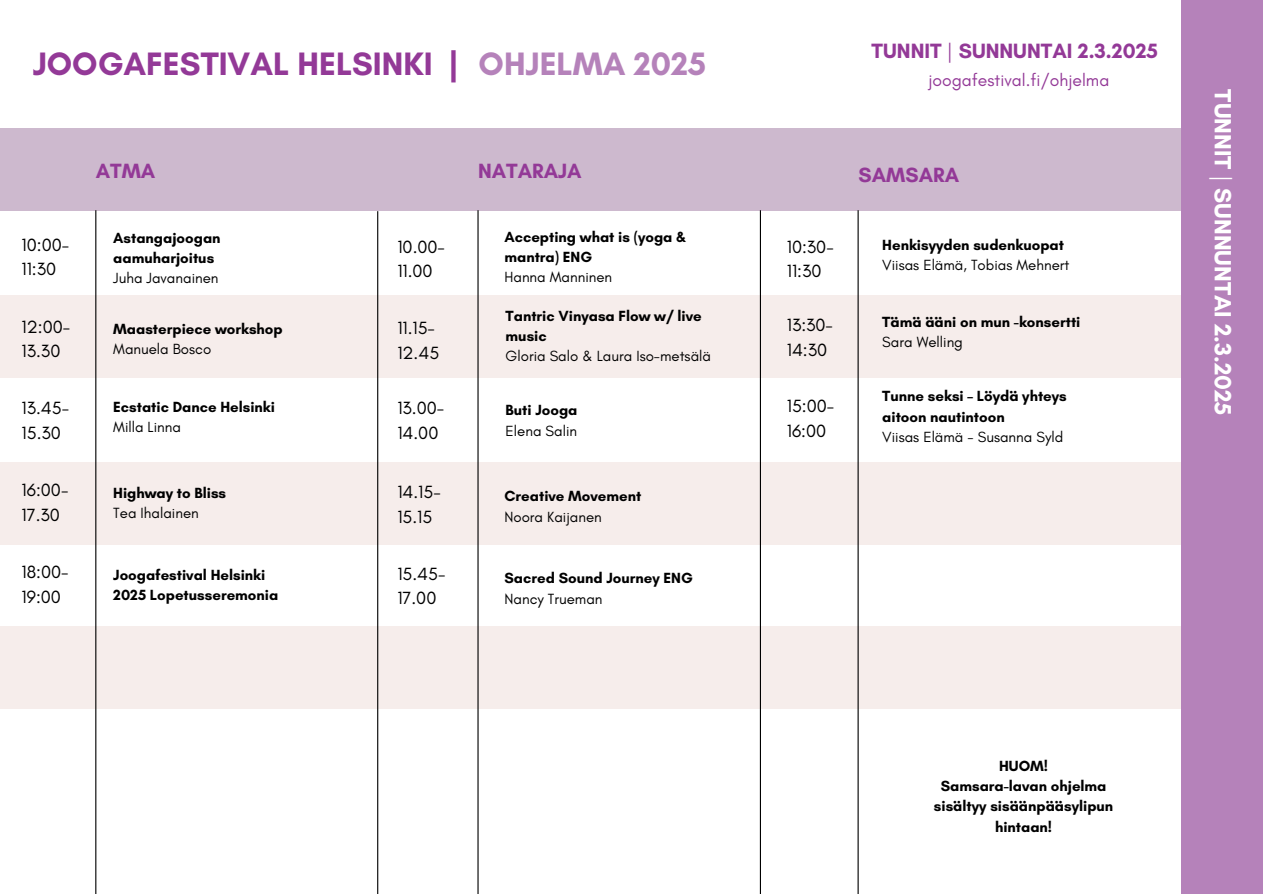
<style>
.page{position:relative;width:1263px;height:894px;background:#fff}
.page>*{position:absolute;margin:0;border:0;box-sizing:border-box;transform-origin:0 0}
.t1{font:700 33px "Glacial Indifference";color:#933997}
.t2{font:700 33px "Glacial Indifference";color:#b582ba}
.t3{font:700 24px "Glacial Indifference";color:#fff}
.t4{font:700 21px "Glacial Indifference";color:#933997}
.t5{font:18px/24.8px "Glacial Indifference";color:#000}
.t6{font:17.55px "Glacial Indifference";color:#933997}
.t7{font:700 15px/20.2px "Glacial Indifference";color:#000}
.t8{font:15px "Glacial Indifference";color:#000}
.s1{font-weight:400}
</style>
<div class="page">
<div style="left:0;top:128px;width:1236px;height:83px;background:#cdb9ce"></div>
<div style="left:0;top:295px;width:1208px;height:83px;background:#f6edeb"></div>
<div style="left:0;top:461px;width:1231px;height:83px;background:#f6edeb"></div>
<div style="left:0;top:626px;width:1229px;height:83px;background:#f6edeb"></div>
<div style="left:1181px;top:0;width:82px;height:893px;background:#b582ba"></div>
<hr style="left:95px;top:210px;width:1px;height:683px;background:#000">
<hr style="left:377px;top:211px;width:1px;height:682px;background:#000">
<hr style="left:760px;top:210px;width:1px;height:683px;background:#000">
<hr style="left:477px;top:210px;width:2px;height:683px;background:#000">
<hr style="left:857px;top:210px;width:2px;height:683px;background:#000">
<h3 class="t1" style="left:33px;top:44px;width:427px">JOOGAFESTIVAL HELSINKI |</h3>
<h1 class="t2" style="left:479px;top:44px;width:229px">OHJELMA 2025</h1>
<h4 class="t4" style="left:872px;top:38px;width:288px">TUNNIT <span class="s1">|</span> SUNNUNTAI 2.3.2025</h4>
<h1 class="t6" style="left:928px;top:69px;width:182px">joogafestival.fi/ohjelma</h1>
<h2 class="t4" style="left:96px;top:158px;width:61px">ATMA</h2>
<p class="t4" style="left:478px;top:158px;width:105px">NATARAJA</p>
<h5 class="t4" style="left:859px;top:162px;width:102px">SAMSARA</h5>
<p class="t5" style="left:22px;top:232px;width:49px">10:00-<br>11:30</p>
<h5 class="t5" style="left:22px;top:314px;width:50px">12:00-<br>13.30</h5>
<p class="t5" style="left:22px;top:395px;width:49px">13.45-<br>15.30</p>
<h5 class="t7" style="left:113px;top:227px;width:109px">Astangajoogan aamuharjoitus</h5>
<h5 class="t8" style="left:113px;top:269px;width:107px">Juha Javanainen</h5>
<p class="t7" style="left:113px;top:318px;width:171px">Maasterpiece workshop</p>
<p class="t8" style="left:113px;top:340px;width:100px">Manuela Bosco</p>
<h5 class="t7" style="left:113px;top:396px;width:163px">Ecstatic Dance Helsinki</h5>
<p class="t8" style="left:113px;top:417px;width:69px">Milla Linna</p>
<h5 class="t7" style="left:504px;top:226px;width:183px">Accepting what is (yoga &amp; mantra) ENG</h5>
<h5 class="t8" style="left:504px;top:268px;width:109px">Hanna Manninen</h5>
<p class="t7" style="left:506px;top:305px;width:198px">Tantric Vinyasa Flow w/ live music</p>
<p class="t8" style="left:506px;top:347px;width:207px">Gloria Salo &amp; Laura Iso-metsälä</p>
<p class="t5" style="left:397px;top:234px;width:49px">10.00-<br>11.00</p>
<p class="t5" style="left:787px;top:234px;width:48px">10:30-<br>11:30</p>
<p class="t5" style="left:787px;top:312px;width:48px">13:30-<br>14:30</p>
<p class="t5" style="left:397px;top:315px;width:43px">11.15-<br>12.45</p>
<p class="t5" style="left:397px;top:395px;width:48px">13.00-<br>14.00</p>
<p class="t7" style="left:506px;top:400px;width:73px">Buti Jooga</p>
<p class="t8" style="left:506px;top:421px;width:73px">Elena Salin</p>
<p class="t5" style="left:787px;top:393px;width:49px">15:00-<br>16:00</p>
<p class="t7" style="left:882px;top:234px;width:183px">Henkisyyden sudenkuopat</p>
<h5 class="t8" style="left:882px;top:255px;width:189px">Viisas Elämä, Tobias Mehnert</h5>
<p class="t7" style="left:882px;top:311px;width:200px">Tämä ääni on mun -konsertti</p>
<p class="t8" style="left:882px;top:333px;width:82px">Sara Welling</p>
<h5 class="t7" style="left:882px;top:386px;width:186px">Tunne seksi – Löydä yhteys aitoon nautintoon</h5>
<h5 class="t8" style="left:882px;top:427px;width:182px">Viisas Elämä - Susanna Syld</h5>
<p class="t5" style="left:22px;top:477px;width:48px">16:00-<br>17.30</p>
<p class="t7" style="left:113px;top:482px;width:114px">Highway to Bliss</p>
<h5 class="t8" style="left:113px;top:504px;width:87px">Tea Ihalainen</h5>
<p class="t5" style="left:397px;top:479px;width:45px">14.15-<br>15.15</p>
<p class="t7" style="left:504px;top:486px;width:138px">Creative Movement</p>
<h5 class="t8" style="left:504px;top:507px;width:99px">Noora Kaijanen</h5>
<p class="t5" style="left:22px;top:559px;width:48px">18:00-<br>19:00</p>
<p class="t7" style="left:113px;top:564px;width:167px">Joogafestival Helsinki<br>2025 Lopetusseremonia</p>
<p class="t5" style="left:397px;top:561px;width:50px">15.45-<br>17.00</p>
<h5 class="t7" style="left:504px;top:567px;width:190px">Sacred Sound Journey ENG</h5>
<p class="t8" style="left:504px;top:589px;width:100px">Nancy Trueman</p>
<h3 class="t3" style="left:1237px;top:89px;width:328px;rotate:90deg">TUNNIT <span class="s1">|</span> SUNNUNTAI 2.3.2025</h3>
<h6 class="t7" style="left:934px;top:755px;width:181px;text-align:center">HUOM!<br>Samsara-lavan ohjelma sisältyy sisäänpääsylipun hintaan!</h6>
</div>
